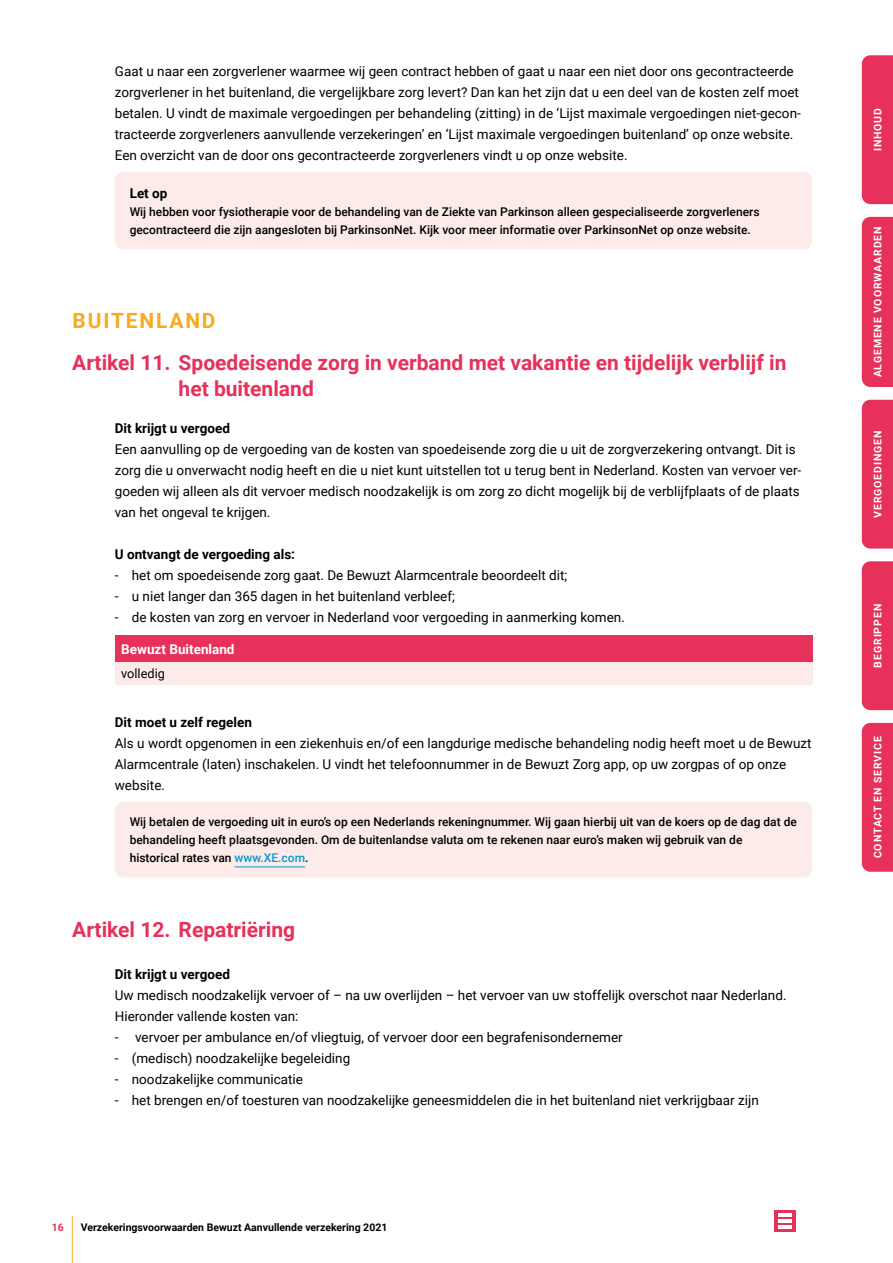
<style>
.page{position:relative;width:893px;height:1263px;background:#fff}
.page>*{position:absolute;margin:0;border:0;box-sizing:border-box;transform-origin:0 0}
.t1{font:700 21px/25.5px "Roboto";color:#e7305a}
.t2{font:700 21px "Roboto";letter-spacing:.085em;color:#f8aa23}
.t3{font:13.5px/21px "Roboto";color:#000}
.t4{font:700 13.5px "Roboto";color:#000}
.t5{font:700 13.5px "Roboto";color:#fff}
.t6{font:12.75px "Roboto";color:#000}
.t7{font:500 12px/18px "Roboto";color:#000}
.t8{font:700 10.5px "Roboto";letter-spacing:.085em;color:#fff}
.t9{font:700 10.5px "Roboto";color:#000}
.t10{font:700 10.5px "Roboto";color:#e7305a}
.s1{color:#009bd8}
</style>
<div class="page">
<div style="left:115px;top:635px;width:697px;height:27px;background:#e7305a"></div>
<div style="left:115px;top:662px;width:697px;height:22px;background:#fdebe9"></div>
<div style="left:115px;top:172px;width:697px;height:77px;background:#fdebe9;border-radius:9px"></div>
<div style="left:115px;top:802px;width:697px;height:75px;background:#fdebe9;border-radius:9px"></div>
<hr style="left:235px;top:867px;width:70px;height:1px;background:#009bd8">
<hr style="left:72px;top:1216px;width:1px;height:47px;background:#f8aa23">
<div style="left:862px;top:723px;width:31px;height:149px;background:#e7305a"></div>
<div style="left:862px;top:561px;width:31px;height:149px;background:#e7305a"></div>
<div style="left:862px;top:217px;width:31px;height:170px;background:#e7305a"></div>
<div style="left:862px;top:400px;width:31px;height:149px;background:#e7305a"></div>
<div style="left:862px;top:55px;width:31px;height:149px;background:#e7305a"></div>
<svg style="left:774px;top:1210px;width:21px;height:22px"></svg>
<svg style="left:778px;top:1214px;width:13px;height:14px"></svg>
<p class="t3" style="left:115px;top:60px;width:687px">Gaat u naar een zorgverlener waarmee wij geen contract hebben of gaat u naar een niet door ons gecontracteerde zorgverlener in het buitenland, die vergelijkbare zorg levert? Dan kan het zijn dat u een deel van de kosten zelf moet betalen. U vindt de maximale vergoedingen per behandeling (zitting) in de ‘Lijst maximale vergoedingen niet-gecon&shy;tracteerde zorgverleners aanvullende verzekeringen’ en ‘Lijst maximale vergoedingen buitenland’ op onze website.<br>Een overzicht van de door ons gecontracteerde zorgverleners vindt u op onze website.</p>
<p class="t4" style="left:130px;top:184px;width:39px">Let op</p>
<p class="t7" style="left:130px;top:202px;width:631px">Wij hebben voor fysiotherapie voor de behandeling van de Ziekte van Parkinson alleen gespecialiseerde zorgverleners gecontracteerd die zijn aangesloten bij ParkinsonNet. Kijk voor meer informatie over ParkinsonNet op onze website.</p>
<h1 class="t2" style="left:73px;top:306px;width:144px">BUITENLAND</h1>
<h1 class="t1" style="left:179px;top:349px;width:609px;text-indent:-106px">Artikel 11. Spoedeisende zorg in verband met vakantie en tijdelijk verblijf in het buitenland</h1>
<p class="t4" style="left:115px;top:419px;width:117px">Dit krijgt u vergoed</p>
<p class="t3" style="left:115px;top:438px;width:688px">Een aanvulling op de vergoeding van de kosten van spoedeisende zorg die u uit de zorgverzekering ontvangt. Dit is zorg die u onverwacht nodig heeft en die u niet kunt uitstellen tot u terug bent in Nederland. Kosten van vervoer ver&shy;goeden wij alleen als dit vervoer medisch noodzakelijk is om zorg zo dicht mogelijk bij de verblijfplaats of de plaats van het ongeval te krijgen.</p>
<p class="t4" style="left:115px;top:545px;width:182px">U ontvangt de vergoeding als:</p>
<p class="t3" style="left:115px;top:565px;width:454px">- het om spoedeisende zorg gaat. De Bewuzt Alarmcentrale beoordeelt dit;</p>
<p class="t3" style="left:115px;top:586px;width:342px">- u niet langer dan 365 dagen in het buitenland verbleef;</p>
<p class="t3" style="left:115px;top:607px;width:512px">- de kosten van zorg en vervoer in Nederland voor vergoeding in aanmerking komen.</p>
<p class="t5" style="left:121px;top:639px;width:115px">Bewuzt Buitenland</p>
<p class="t6" style="left:121px;top:665px;width:45px">volledig</p>
<p class="t4" style="left:115px;top:713px;width:139px">Dit moet u zelf regelen</p>
<p class="t3" style="left:115px;top:732px;width:698px">Als u wordt opgenomen in een ziekenhuis en/of een langdurige medische behandeling nodig heeft moet u de Bewuzt<br>Alarmcentrale (laten) inschakelen. U vindt het telefoonnummer in de Bewuzt Zorg app, op uw zorgpas of op onze website.</p>
<p class="t7" style="left:130px;top:813px;width:669px">Wij betalen de vergoeding uit in euro’s op een Nederlands rekeningnummer. Wij gaan hierbij uit van de koers op de dag dat de behandeling heeft plaatsgevonden. Om de buitenlandse valuta om te rekenen naar euro’s maken wij gebruik van de<br>historical rates van <span class="s1">www.XE.com</span>.</p>
<h1 class="t1" style="left:72px;top:916px;width:224px">Artikel 12. Repatriëring</h1>
<p class="t4" style="left:115px;top:965px;width:117px">Dit krijgt u vergoed</p>
<p class="t3" style="left:115px;top:984px;width:673px">Uw medisch noodzakelijk vervoer of – na uw overlijden – het vervoer van uw stoffelijk overschot naar Nederland.<br>Hieronder vallende kosten van:</p>
<p class="t3" style="left:115px;top:1026px;width:509px">- vervoer per ambulance en/of vliegtuig, of vervoer door een begrafenisondernemer</p>
<p class="t3" style="left:115px;top:1048px;width:237px">- (medisch) noodzakelijke begeleiding</p>
<p class="t3" style="left:115px;top:1069px;width:190px">- noodzakelijke communicatie</p>
<p class="t3" style="left:115px;top:1090px;width:645px">- het brengen en/of toesturen van noodzakelijke geneesmiddelen die in het buitenland niet verkrijgbaar zijn</p>
<p class="t10" style="left:52px;top:1220px;width:14px">16</p>
<p class="t9" style="left:81px;top:1220px;width:308px">Verzekeringsvoorwaarden Bewuzt Aanvullende verzekering 2021</p>
<p class="t8" style="left:870px;top:151px;width:45px;rotate:-90deg">INHOUD</p>
<p class="t8" style="left:870px;top:377px;width:153px;rotate:-90deg">ALGEMENE VOORWAARDEN</p>
<p class="t8" style="left:870px;top:518px;width:89px;rotate:-90deg">VERGOEDINGEN</p>
<p class="t8" style="left:870px;top:667px;width:65px;rotate:-90deg">BEGRIPPEN</p>
<p class="t8" style="left:870px;top:858px;width:123px;rotate:-90deg">CONTACT EN SERVICE</p>
</div>
